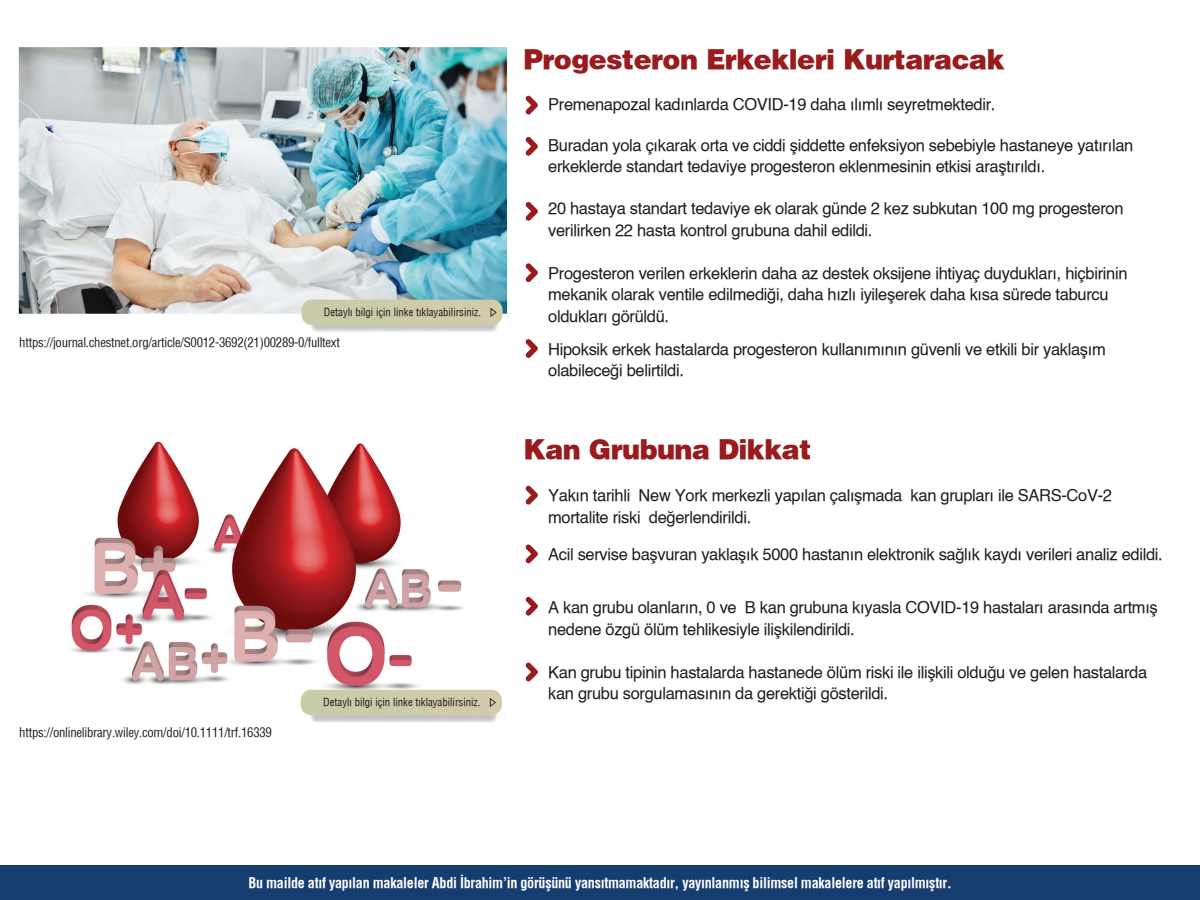
<style>
.page{position:relative;width:1200px;height:900px;background:#fff}
.page>*{position:absolute;margin:0;border:0;box-sizing:border-box;transform-origin:0 0}
.t1{font:27px "Helvetica X Black";letter-spacing:-.02em;color:#991b1e}
.t2{font:16.5px/21.5px "Helvetica X Book";letter-spacing:-.02em;color:#211d1e}
.t3{font:14.25px "Helvetica Condensed X Bold";letter-spacing:-.02em;color:#fff}
.t4{font:12.75px "Helvetica T Condenced";letter-spacing:-.02em;color:#211d1e}
.t5{font:10.8px "Helvetica Condensed X Book";color:#211d1e}
</style>
<div class="page">
<div style="left:0;top:866px;width:1200px;height:34px;background:#163d70"></div>
<img style="left:19px;top:47px;width:488px;height:267px">
<img style="left:311px;top:325px;width:187px;height:7px">
<div style="left:302px;top:300px;width:201px;height:25px;background:#cecba9"></div>
<svg style="left:525px;top:486px;width:13px;height:19px"></svg>
<svg style="left:525px;top:545px;width:13px;height:19px"></svg>
<svg style="left:525px;top:597px;width:13px;height:19px"></svg>
<svg style="left:525px;top:663px;width:13px;height:19px"></svg>
<svg style="left:525px;top:96px;width:13px;height:19px"></svg>
<svg style="left:525px;top:137px;width:13px;height:19px"></svg>
<svg style="left:525px;top:202px;width:13px;height:19px"></svg>
<svg style="left:525px;top:263px;width:13px;height:19px"></svg>
<svg style="left:525px;top:339px;width:13px;height:19px"></svg>
<img style="left:71px;top:441px;width:395px;height:264px">
<img style="left:310px;top:715px;width:187px;height:8px">
<div style="left:301px;top:690px;width:201px;height:25px;background:#cecba9"></div>
<p class="t5" style="left:324px;top:305px;width:159px">Detaylı bilgi için linke tıklayabilirsiniz.</p>
<p class="t4" style="left:19px;top:335px;width:322px">https://journal.chestnet.org/article/S0012-3692(21)00289-0/fulltext</p>
<p class="t4" style="left:19px;top:725px;width:254px">https://onlinelibrary.wiley.com/doi/10.1111/trf.16339</p>
<p class="t5" style="left:323px;top:696px;width:159px">Detaylı bilgi için linke tıklayabilirsiniz.</p>
<h1 class="t1" style="left:524px;top:42px;width:483px">Progesteron Erkekleri Kurtaracak</h1>
<p class="t2" style="left:548px;top:94px;width:449px">Premenapozal kadınlarda COVID-19 daha ılımlı seyretmektedir.</p>
<p class="t2" style="left:548px;top:135px;width:587px">Buradan yola çıkarak orta ve ciddi şiddette enfeksiyon sebebiyle hastaneye yatırılan erkeklerde standart tedaviye progesteron eklenmesinin etkisi araştırıldı.</p>
<p class="t2" style="left:548px;top:199px;width:577px">20 hastaya standart tedaviye ek olarak günde 2 kez subkutan 100 mg progesteron verilirken 22 hasta kontrol grubuna dahil edildi.</p>
<p class="t2" style="left:548px;top:263px;width:581px">Progesteron verilen erkeklerin daha az destek oksijene ihtiyaç duydukları, hiçbirinin mekanik olarak ventile edilmediği, daha hızlı iyileşerek daha kısa sürede taburcu oldukları görüldü.</p>
<p class="t2" style="left:548px;top:339px;width:559px">Hipoksik erkek hastalarda progesteron kullanımının güvenli ve etkili bir yaklaşım olabileceği belirtildi.</p>
<h1 class="t1" style="left:524px;top:432px;width:289px">Kan Grubuna Dikkat</h1>
<p class="t2" style="left:548px;top:486px;width:565px">Yakın tarihli New York merkezli yapılan çalışmada kan grupları ile SARS-CoV-2 mortalite riski değerlendirildi.</p>
<p class="t2" style="left:548px;top:544px;width:616px">Acil servise başvuran yaklaşık 5000 hastanın elektronik sağlık kaydı verileri analiz edildi.</p>
<p class="t2" style="left:548px;top:598px;width:611px">A kan grubu olanların, 0 ve B kan grubuna kıyasla COVID-19 hastaları arasında artmış nedene özgü ölüm tehlikesiyle ilişkilendirildi.</p>
<p class="t2" style="left:548px;top:662px;width:601px">Kan grubu tipinin hastalarda hastanede ölüm riski ile ilişkili olduğu ve gelen hastalarda kan grubu sorgulamasının da gerektiği gösterildi.</p>
<p class="t3" style="left:248px;top:874px;width:705px">Bu mailde atıf yapılan makaleler Abdi İbrahim’in görüşünü yansıtmamaktadır, yayınlanmış bilimsel makalelere atıf yapılmıştır.</p>
</div>
